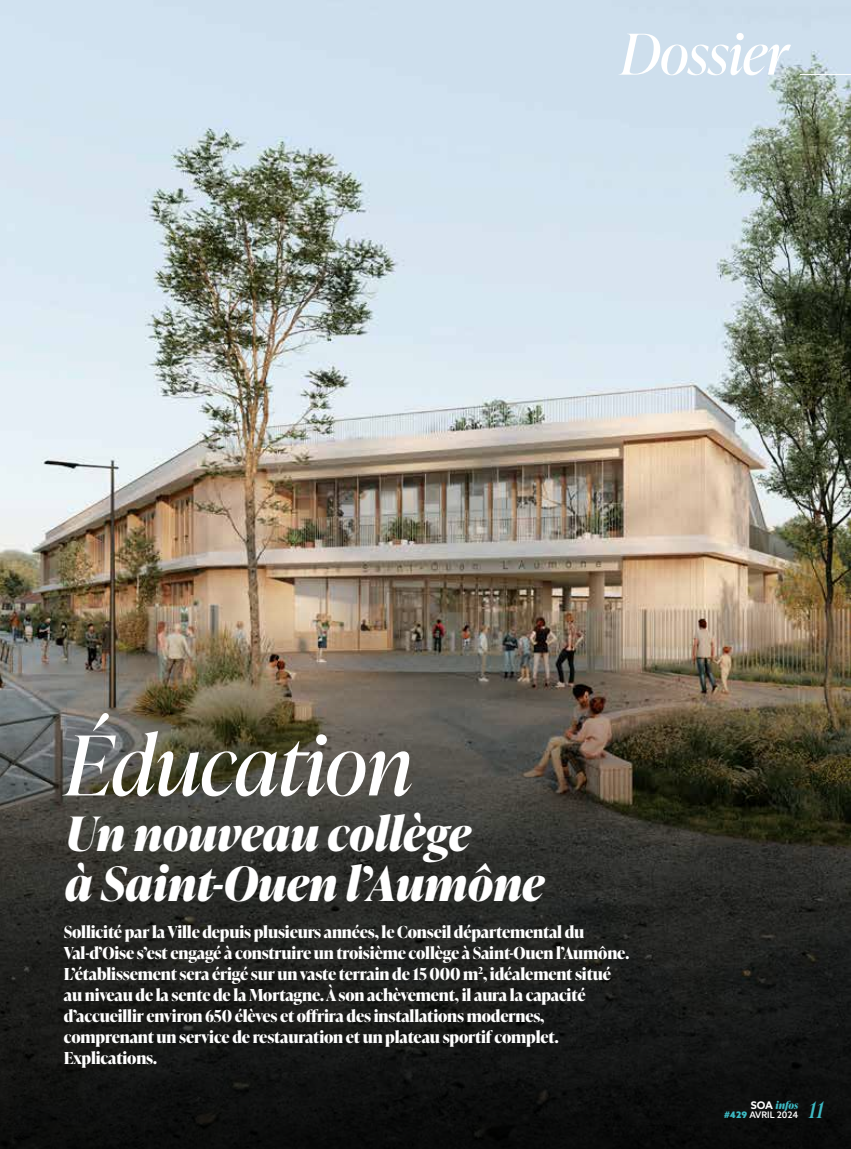
<style>
.page{position:relative;width:851px;height:1149px;background:#fff}
.page>*{position:absolute;margin:0;border:0;box-sizing:border-box;transform-origin:0 0}
.t1{font:italic 82.2px "Ivy Presto Display";color:#fff}
.t2{font:italic 56.1px "Ivy Presto Display";color:#fff}
.t3{font:italic 700 47.25px/50.8px "Ivy Presto Display";color:#fff}
.t4{font:italic 22.8px "Ivy Presto Display";color:#3dbac4}
.t5{font:700 16.5px/21px "Ivy Presto Display";letter-spacing:-.01em;color:#fff}
.t6{font:italic 700 10.5px "Ivy Presto Display";color:#3dbac4}
.t7{font:500 9px "Azo Sans";color:#fff}
.s1{font-family:"Azo Sans";font-style:normal;color:#fff}
.s2{font-weight:900;color:#3dbac4}
</style>
<div class="page">
<img style="left:0;top:0;width:850px;height:587px">
<svg style="left:0;top:587px;width:850px;height:561px;background:#3d3931"></svg>
<hr style="left:799px;top:74px;width:51px;height:1px;background:#fff">
<h2 class="t2" style="left:620px;top:14px;width:169px">Dossier</h2>
<h1 class="t1" style="left:65px;top:706px;width:348px">Éducation</h1>
<h3 class="t3" style="left:65px;top:806px;width:480px">Un nouveau collège<br>à Saint-Ouen l’Aumône</h3>
<p class="t5" style="left:64px;top:920px;width:566px">Sollicité par la Ville depuis plusieurs années, le Conseil départemental du Val-d’Oise s’est engagé à construire un troisième collège à Saint-Ouen l’Aumône.<br>L’établissement sera érigé sur un vaste terrain de 15 000 m<sup>2</sup>, idéalement situé au niveau de la sente de la Mortagne. À son achèvement, il aura la capacité d’accueillir environ 650 élèves et offrira des installations modernes, comprenant un service de restauration et un plateau sportif complet.<br>Explications.</p>
<p class="t6" style="left:750px;top:1097px;width:49px"><span class="s1">SOA</span> infos</p>
<p class="t7" style="left:724px;top:1108px;width:76px"><span class="s2">#429</span> AVRIL 2024</p>
<h3 class="t4" style="left:808px;top:1093px;width:17px">11</h3>
</div>
